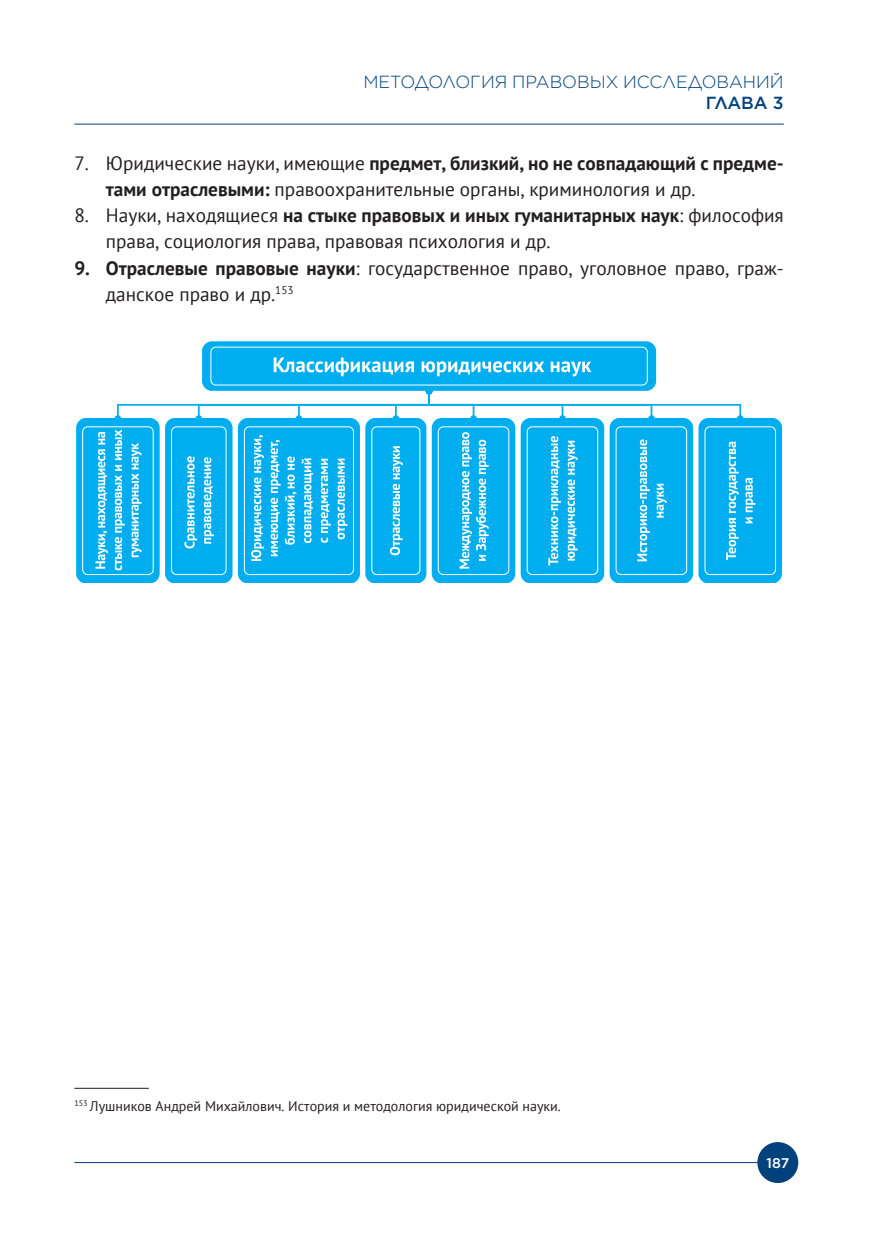
<style>
.page{position:relative;width:883px;height:1241px;background:#fff}
.page>*{position:absolute;margin:0;border:0;box-sizing:border-box;transform-origin:0 0}
.t1{font:19.25px/26.2px "PT Sans";color:#231f20}
.t2{font:300 17.5px "Gotham";color:#01427c}
.t3{font:500 17.5px "Gotham";letter-spacing:-.01em;color:#01427c}
.Snos{font:14px "PT Sans";color:#231f20}
.t4{font:500 14px "Gotham";color:#fff}
.s1{font-weight:700}
</style>
<div class="page">
<hr style="left:74px;top:1161px;width:710px;height:1px;background:#01427c">
<div style="left:757px;top:1141px;width:41px;height:41px;background:#01427c;border-radius:50%"></div>
<hr style="left:74px;top:124px;width:710px;height:1px;background:#01427c">
<div style="left:202px;top:341px;width:454px;height:50px;background:#00aeef;border-radius:10px"></div>
<div style="left:210px;top:346px;width:438px;height:39px;border:1px solid #fff;border-radius:5px"></div>
<div style="left:76px;top:418px;width:84px;height:164px;background:#00aeef;border-radius:10px"></div>
<div style="left:82px;top:426px;width:72px;height:149px;border:1px solid #fff;border-radius:5px"></div>
<div style="left:165px;top:418px;width:68px;height:164px;background:#00aeef;border-radius:10px"></div>
<div style="left:171px;top:426px;width:56px;height:149px;border:1px solid #fff;border-radius:5px"></div>
<div style="left:238px;top:418px;width:122px;height:164px;background:#00aeef;border-radius:10px"></div>
<div style="left:244px;top:426px;width:110px;height:149px;border:1px solid #fff;border-radius:5px"></div>
<div style="left:365px;top:418px;width:61px;height:164px;background:#00aeef;border-radius:10px"></div>
<div style="left:371px;top:426px;width:49px;height:149px;border:1px solid #fff;border-radius:5px"></div>
<div style="left:432px;top:418px;width:83px;height:164px;background:#00aeef;border-radius:10px"></div>
<div style="left:438px;top:426px;width:71px;height:149px;border:1px solid #fff;border-radius:5px"></div>
<div style="left:521px;top:418px;width:83px;height:164px;background:#00aeef;border-radius:10px"></div>
<div style="left:527px;top:426px;width:71px;height:149px;border:1px solid #fff;border-radius:5px"></div>
<div style="left:610px;top:418px;width:83px;height:164px;background:#00aeef;border-radius:10px"></div>
<div style="left:616px;top:426px;width:71px;height:149px;border:1px solid #fff;border-radius:5px"></div>
<div style="left:699px;top:418px;width:83px;height:164px;background:#00aeef;border-radius:10px"></div>
<div style="left:705px;top:426px;width:71px;height:149px;border:1px solid #fff;border-radius:5px"></div>
<svg style="left:274px;top:357px;width:317px;height:19px"></svg>
<svg style="left:95px;top:432px;width:13px;height:136px"></svg>
<svg style="left:115px;top:429px;width:10px;height:141px"></svg>
<svg style="left:131px;top:443px;width:11px;height:114px"></svg>
<svg style="left:726px;top:441px;width:13px;height:119px"></svg>
<svg style="left:745px;top:477px;width:10px;height:46px"></svg>
<svg style="left:637px;top:439px;width:13px;height:122px"></svg>
<svg style="left:657px;top:483px;width:10px;height:34px"></svg>
<svg style="left:548px;top:436px;width:13px;height:129px"></svg>
<svg style="left:568px;top:440px;width:10px;height:120px"></svg>
<svg style="left:459px;top:432px;width:30px;height:136px"></svg>
<svg style="left:390px;top:446px;width:13px;height:109px"></svg>
<svg style="left:251px;top:435px;width:13px;height:126px"></svg>
<svg style="left:271px;top:440px;width:42px;height:116px"></svg>
<svg style="left:321px;top:458px;width:10px;height:84px"></svg>
<svg style="left:338px;top:458px;width:10px;height:81px"></svg>
<svg style="left:184px;top:456px;width:13px;height:92px"></svg>
<svg style="left:204px;top:457px;width:10px;height:86px"></svg>
<div style="left:115px;top:415px;width:6px;height:7px;background:#00aeef;border-radius:50%"></div>
<div style="left:737px;top:415px;width:7px;height:7px;background:#00aeef;border-radius:50%"></div>
<svg style="left:116px;top:388px;width:626px;height:32px"></svg>
<hr style="left:74px;top:1087px;width:75px;height:1px;background:#231f20">
<p class="t2" style="left:363px;top:71px;width:422px">МЕТОДОЛОГИЯ ПРАВОВЫХ ИССЛЕДОВАНИЙ</p>
<p class="t3" style="left:706px;top:92px;width:79px">ГЛАВА 3</p>
<p class="t1" style="left:106px;top:149px;width:679px;text-indent:-32px">7. Юридические науки, имеющие <span class="s1">предмет, близкий, но не совпадающий с предме&shy;тами отраслевыми:</span> правоохранительные органы, криминология и др.</p>
<p class="t1" style="left:106px;top:202px;width:679px;text-indent:-32px">8. Науки, находящиеся <span class="s1">на стыке правовых и иных гуманитарных наук</span>: философия права, социология права, правовая психология и др.</p>
<p class="t1" style="left:106px;top:254px;width:679px;text-indent:-32px"><span class="s1">9. Отраслевые правовые науки</span>: государственное право, уголовное право, граж‑ данское право и др.<sup>153</sup></p>
<p class="Snos" style="left:74px;top:1096px;width:488px"><sup>153</sup> Лушников Андрей Михайлович. История и методология юридической науки.</p>
<p class="t4" style="left:766px;top:1153px;width:24px">187</p>
</div>
